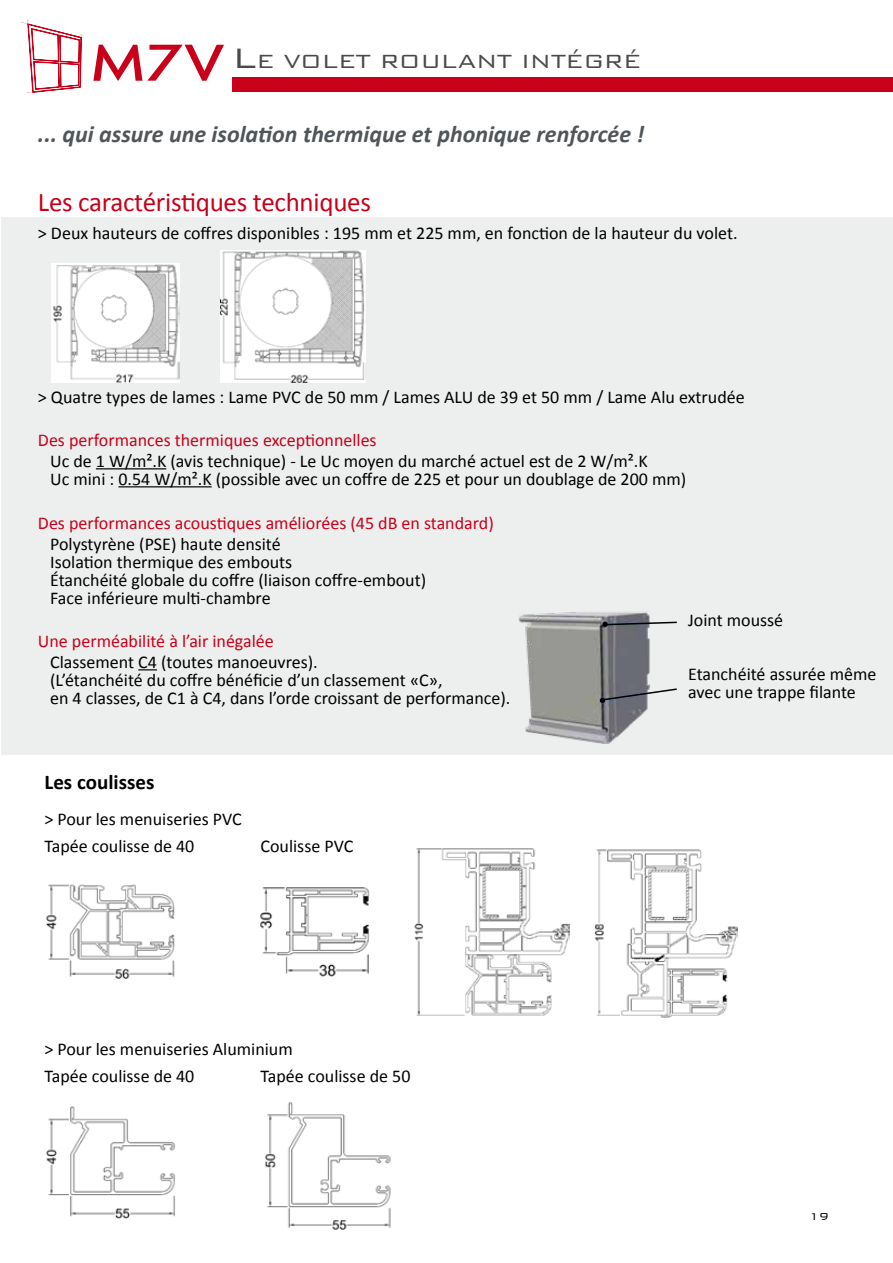
<style>
.page{position:relative;width:893px;height:1263px;background:#fff}
.page>*{position:absolute;margin:0;border:0;box-sizing:border-box;transform-origin:0 0}
.t1{font:27px "Calibri";letter-spacing:-.01em;color:#c90019}
.t2{font:300 25.5px "Bank Gothic BT";letter-spacing:-.01em;color:#484a4d}
.t3{font:italic 700 24px "Calibri";color:#505559}
.t4{font:700 21px "Calibri";color:#000}
.t5{font:18px/18px "Calibri";color:#000}
.t6{font:18px "Calibri";color:#c90019}
.t7{font:300 13.5px "Bank Gothic BT";color:#000}
.s1{font-size:37.5px}
</style>
<div class="page">
<div style="left:1px;top:217px;width:892px;height:538px;background:#edeeee"></div>
<hr style="left:96px;top:468px;width:70px;height:1px;background:#000">
<hr style="left:118px;top:486px;width:94px;height:1px;background:#000">
<svg style="left:138px;top:669px;width:19px;height:1px"></svg>
<img style="left:518px;top:612px;width:132px;height:132px">
<svg style="left:602px;top:621px;width:75px;height:6px"></svg>
<svg style="left:600px;top:687px;width:77px;height:16px"></svg>
<img style="left:414px;top:848px;width:156px;height:168px">
<img style="left:594px;top:849px;width:143px;height:169px">
<img style="left:47px;top:884px;width:128px;height:95px">
<img style="left:260px;top:887px;width:110px;height:90px">
<img style="left:265px;top:1102px;width:126px;height:128px">
<img style="left:46px;top:1106px;width:129px;height:113px">
<img style="left:52px;top:264px;width:128px;height:119px">
<img style="left:220px;top:250px;width:145px;height:133px">
<div style="left:232px;top:78px;width:661px;height:14px;background:#c90019"></div>
<svg style="left:21px;top:20px;width:63px;height:74px"></svg>
<svg style="left:93px;top:45px;width:131px;height:36px"></svg>
<h2 class="t2" style="left:232px;top:48px;width:410px"><span class="s1">L</span>E VOLET ROULANT INTÉGRÉ</h2>
<h3 class="t3" style="left:38px;top:119px;width:608px">... qui assure une isolation thermique et phonique renforcée !</h3>
<h1 class="t1" style="left:38px;top:185px;width:334px">Les caractéristiques techniques</h1>
<p class="t5" style="left:38px;top:224px;width:701px">&gt; Deux hauteurs de coffres disponibles : 195 mm et 225 mm, en fonction de la hauteur du volet.</p>
<p class="t5" style="left:38px;top:388px;width:708px">&gt; Quatre types de lames : Lame PVC de 50 mm / Lames ALU de 39 et 50 mm / Lame Alu extrudée</p>
<p class="t6" style="left:38px;top:428px;width:340px">Des performances thermiques exceptionnelles</p>
<p class="t5" style="left:50px;top:452px;width:638px">Uc de 1 W/m².K (avis technique) - Le Uc moyen du marché actuel est de 2 W/m².K<br>Uc mini : 0.54 W/m².K (possible avec un coffre de 225 et pour un doublage de 200 mm)</p>
<p class="t6" style="left:38px;top:512px;width:457px">Des performances acoustiques améliorées (45 dB en standard)</p>
<p class="t5" style="left:50px;top:535px;width:378px">Polystyrène (PSE) haute densité<br>Isolation thermique des embouts<br>Étanchéité globale du coffre (liaison coffre-embout)<br>Face inférieure multi-chambre</p>
<p class="t6" style="left:38px;top:629px;width:237px">Une perméabilité à l’air inégalée</p>
<p class="t5" style="left:50px;top:653px;width:462px">Classement C4 (toutes manoeuvres).<br>(L’étanchéité du coffre bénéficie d’un classement «C»,<br>en 4 classes, de C1 à C4, dans l’orde croissant de performance).</p>
<p class="t5" style="left:688px;top:611px;width:97px">Joint moussé</p>
<p class="t5" style="left:688px;top:665px;width:190px">Etanchéité assurée même avec une trappe filante</p>
<p class="t4" style="left:45px;top:769px;width:111px">Les coulisses</p>
<p class="t5" style="left:45px;top:806px;width:199px;line-height:27px">&gt; Pour les menuiseries PVC<br>Tapée coulisse de 40</p>
<p class="t5" style="left:261px;top:837px;width:94px">Coulisse PVC</p>
<p class="t5" style="left:45px;top:1036px;width:250px;line-height:27px">&gt; Pour les menuiseries Aluminium<br>Tapée coulisse de 40</p>
<p class="t5" style="left:261px;top:1067px;width:151px">Tapée coulisse de 50</p>
<p class="t7" style="left:809px;top:1209px;width:22px">19</p>
</div>
